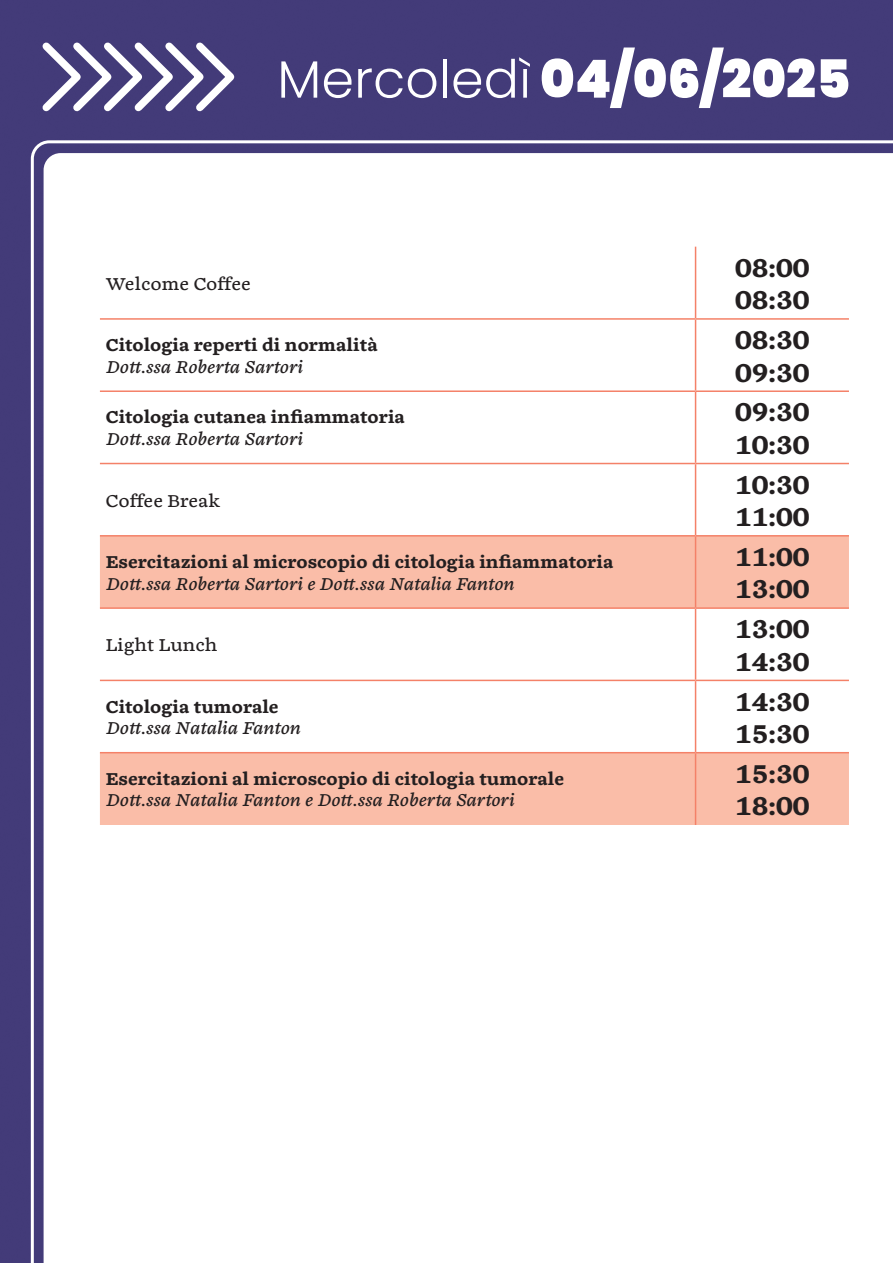
<style>
.page{position:relative;width:893px;height:1263px;background:#433b79}
.page>*{position:absolute;margin:0;border:0;box-sizing:border-box;transform-origin:0 0}
.t1{font:900 52.5px "Poppins";color:#fff}
.t2{font:700 27px "Chiavettieri";color:#231f20}
.t3{font:700 18px "Chiavettieri";color:#231f20}
.t4{font:italic 18px "Chiavettieri";color:#231f20}
.t5{font:18px "Chiavettieri";color:#231f20}
.s1{font-weight:300}
</style>
<div class="page">
<div style="left:30px;top:140px;width:863px;height:1123px;background:#fff"></div>
<svg style="left:42px;top:42px;width:193px;height:70px"></svg>
<div style="left:100px;top:536px;width:749px;height:71px;background:#fabda8"></div>
<div style="left:100px;top:753px;width:749px;height:72px;background:#fabda8"></div>
<hr style="left:695px;top:247px;width:1px;height:71px;background:#f48168">
<hr style="left:100px;top:318px;width:596px;height:2px;background:#f48168">
<hr style="left:696px;top:318px;width:153px;height:2px;background:#f48168">
<hr style="left:695px;top:320px;width:1px;height:70px;background:#f48168">
<hr style="left:100px;top:390px;width:596px;height:2px;background:#f48168">
<hr style="left:696px;top:390px;width:153px;height:2px;background:#f48168">
<hr style="left:695px;top:392px;width:1px;height:71px;background:#f48168">
<hr style="left:100px;top:463px;width:596px;height:1px;background:#f48168">
<hr style="left:696px;top:463px;width:153px;height:1px;background:#f48168">
<hr style="left:695px;top:464px;width:1px;height:71px;background:#f48168">
<hr style="left:100px;top:535px;width:596px;height:1px;background:#f48168">
<hr style="left:696px;top:535px;width:153px;height:1px;background:#f48168">
<hr style="left:695px;top:536px;width:1px;height:71px;background:#f48168">
<hr style="left:100px;top:607px;width:596px;height:2px;background:#f48168">
<hr style="left:696px;top:607px;width:153px;height:2px;background:#f48168">
<hr style="left:695px;top:609px;width:1px;height:71px;background:#f48168">
<hr style="left:100px;top:680px;width:596px;height:1px;background:#f48168">
<hr style="left:696px;top:680px;width:153px;height:1px;background:#f48168">
<hr style="left:695px;top:681px;width:1px;height:71px;background:#f48168">
<hr style="left:100px;top:752px;width:596px;height:1px;background:#f48168">
<hr style="left:696px;top:752px;width:153px;height:1px;background:#f48168">
<hr style="left:695px;top:753px;width:1px;height:72px;background:#f48168">
<p class="t1" style="left:277px;top:49px;width:575px"><span class="s1">Mercoledì</span> 04/06/2025</p>
<p class="t5" style="left:106px;top:272px;width:147px">Welcome Coffee</p>
<p class="t2" style="left:735px;top:250px;width:76px">08:00</p>
<p class="t2" style="left:735px;top:283px;width:76px">08:30</p>
<p class="t3" style="left:106px;top:333px;width:273px">Citologia reperti di normalità</p>
<p class="t4" style="left:106px;top:355px;width:198px">Dott.ssa Roberta Sartori</p>
<p class="t3" style="left:106px;top:406px;width:301px">Citologia cutanea infiammatoria</p>
<p class="t4" style="left:106px;top:427px;width:198px">Dott.ssa Roberta Sartori</p>
<p class="t5" style="left:106px;top:489px;width:116px">Coffee Break</p>
<p class="t3" style="left:106px;top:550px;width:509px">Esercitazioni al microscopio di citologia infiammatoria</p>
<p class="t4" style="left:106px;top:572px;width:410px">Dott.ssa Roberta Sartori e Dott.ssa Natalia Fanton</p>
<p class="t5" style="left:106px;top:633px;width:113px">Light Lunch</p>
<p class="t3" style="left:106px;top:695px;width:174px">Citologia tumorale</p>
<p class="t4" style="left:106px;top:716px;width:196px">Dott.ssa Natalia Fanton</p>
<p class="t3" style="left:106px;top:767px;width:460px">Esercitazioni al microscopio di citologia tumorale</p>
<p class="t4" style="left:106px;top:789px;width:410px">Dott.ssa Natalia Fanton e Dott.ssa Roberta Sartori</p>
<p class="t2" style="left:735px;top:322px;width:76px">08:30</p>
<p class="t2" style="left:735px;top:355px;width:76px">09:30</p>
<p class="t2" style="left:735px;top:395px;width:76px">09:30</p>
<p class="t2" style="left:735px;top:427px;width:76px">10:30</p>
<p class="t2" style="left:735px;top:467px;width:76px">10:30</p>
<p class="t2" style="left:735px;top:499px;width:76px">11:00</p>
<p class="t2" style="left:735px;top:539px;width:76px">11:00</p>
<p class="t2" style="left:735px;top:572px;width:76px">13:00</p>
<p class="t2" style="left:735px;top:612px;width:76px">13:00</p>
<p class="t2" style="left:735px;top:644px;width:76px">14:30</p>
<p class="t2" style="left:735px;top:684px;width:76px">14:30</p>
<p class="t2" style="left:735px;top:716px;width:76px">15:30</p>
<p class="t2" style="left:735px;top:756px;width:76px">15:30</p>
<p class="t2" style="left:735px;top:788px;width:76px">18:00</p>
</div>
